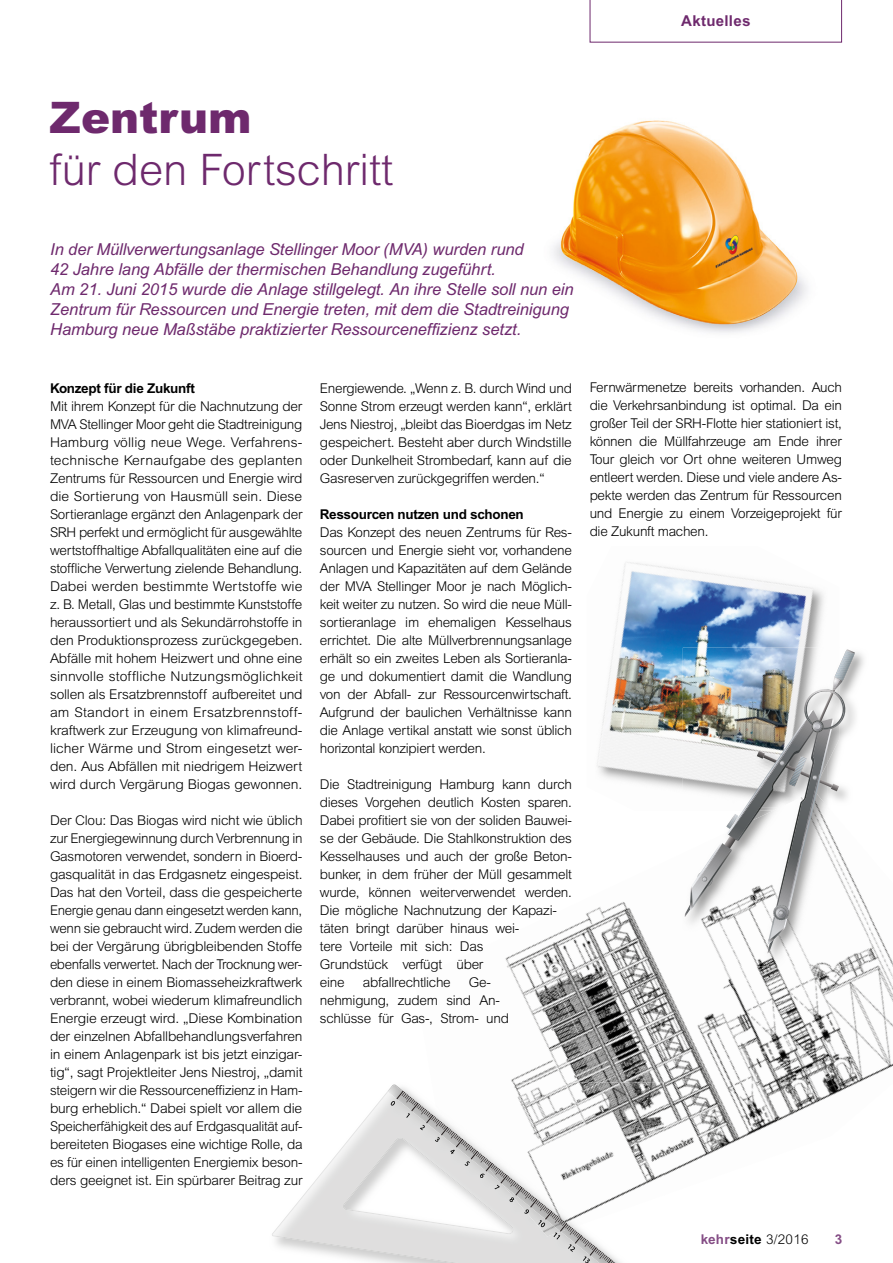
<style>
.page{position:relative;width:893px;height:1263px;background:#fff}
.page>*{position:absolute;margin:0;border:0;box-sizing:border-box;transform-origin:0 0}
.t1{font:300 43.5px "Arial";color:#6e296d}
.t2{font:900 43.5px "Arial";color:#6e296d}
.t3{font:italic 16.5px/19.8px "Arial";letter-spacing:-.005em;color:#6e296d}
.t4{font:700 15px "Arial";letter-spacing:.02em;color:#6e296d}
.t5{font:300 13.5px/18px "Arial";letter-spacing:-.02em;color:#000;text-align:justify}
.t6{font:700 13.5px "Arial";letter-spacing:-.02em;color:#000}
.t7{font:700 13.5px "Arial";color:#854e86}
.s1{font-weight:700;color:#854e86}
.s2{font-weight:700}
</style>
<div class="page">
<img style="left:553px;top:120px;width:254px;height:213px">
<img style="left:597px;top:562px;width:227px;height:227px">
<img style="left:505px;top:902px;width:388px;height:274px">
<img style="left:855px;top:652px;width:9px;height:31px">
<img style="left:683px;top:883px;width:186px;height:84px">
<img style="left:685px;top:649px;width:170px;height:304px">
<img style="left:505px;top:1082px;width:159px;height:117px">
<img style="left:272px;top:1092px;width:115px;height:171px">
<svg style="left:387px;top:1085px;width:229px;height:178px"></svg>
<img style="left:343px;top:1137px;width:171px;height:97px">
<svg style="left:590px;top:0;width:252px;height:43px"></svg>
<p class="t4" style="left:681px;top:11px;width:71px">Aktuelles</p>
<h1 class="t2" style="left:50px;top:90px;width:204px">Zentrum</h1>
<h1 class="t1" style="left:50px;top:145px;width:345px">für den Fortschritt</h1>
<p class="t3" style="left:50px;top:240px;width:525px">In der Müllverwertungsanlage Stellinger Moor (MVA) wurden rund<br>42 Jahre lang Abfälle der thermischen Behandlung zugeführt.<br>Am 21. Juni 2015 wurde die Anlage stillgelegt. An ihre Stelle soll nun ein Zentrum für Ressourcen und Energie treten, mit dem die Stadtreinigung Hamburg neue Maßstäbe praktizierter Ressourceneffizienz setzt.</p>
<p class="t6" style="left:50px;top:380px;width:146px">Konzept für die Zukunft</p>
<p class="t5" style="left:50px;top:397px;width:254px">Mit ihrem Konzept für die Nachnutzung der MVA Stellinger Moor geht die Stadtreinigung Hamburg völlig neue Wege. Verfahrens&shy;technische Kernaufgabe des geplanten Zentrums für Ressourcen und Energie wird die Sortierung von Hausmüll sein. Diese Sortieranlage ergänzt den Anlagenpark der SRH perfekt und ermöglicht für ausgewählte wertstoffhaltige Abfallqualitäten eine auf die stoffliche Verwertung zielende Behandlung.<br>Dabei werden bestimmte Wertstoffe wie z. B. Metall, Glas und bestimmte Kunststoffe heraussortiert und als Sekundärrohstoffe in den Produktionsprozess zurückgegeben.<br>Abfälle mit hohem Heizwert und ohne eine sinnvolle stoffliche Nutzungsmöglichkeit sollen als Ersatzbrennstoff aufbereitet und am Standort in einem Ersatzbrennstoff&shy;kraftwerk zur Erzeugung von klimafreund&shy;licher Wärme und Strom eingesetzt wer&shy;den. Aus Abfällen mit niedrigem Heizwert wird durch Vergärung Biogas gewonnen.</p>
<p class="t5" style="left:50px;top:811px;width:254px">Der Clou: Das Biogas wird nicht wie üblich zur Energiegewinnung durch Verbrennung in Gasmotoren verwendet, sondern in Bioerd&shy;gasqualität in das Erdgasnetz eingespeist.<br>Das hat den Vorteil, dass die gespeicherte Energie genau dann eingesetzt werden kann, wenn sie gebraucht wird. Zudem werden die bei der Vergärung übrigbleibenden Stoffe ebenfalls verwertet. Nach der Trocknung wer&shy;den diese in einem Biomasseheizkraftwerk verbrannt, wobei wiederum klimafreundlich Energie erzeugt wird. „Diese Kombination der einzelnen Abfallbehandlungsverfahren in einem Anlagenpark ist bis jetzt einzigar&shy;tig“, sagt Projektleiter Jens Niestroj, „damit steigern wir die Ressourceneffizienz in Ham&shy;burg erheblich.“ Dabei spielt vor allem die Speicherfähigkeit des auf Erdgasqualität auf&shy;bereiteten Biogases eine wichtige Rolle, da es für einen intelligenten Energiemix beson&shy;ders geeignet ist. Ein spürbarer Beitrag zur</p>
<p class="t5" style="left:320px;top:379px;width:254px">Energiewende. „Wenn z. B. durch Wind und Sonne Strom erzeugt werden kann“, erklärt Jens Niestroj, „bleibt das Bioerdgas im Netz gespeichert. Besteht aber durch Windstille oder Dunkelheit Strombedarf, kann auf die Gasreserven zurückgegriffen werden.“</p>
<p class="t6" style="left:320px;top:506px;width:205px">Ressourcen nutzen und schonen</p>
<p class="t5" style="left:320px;top:523px;width:254px">Das Konzept des neuen Zentrums für Res&shy;sourcen und Energie sieht vor, vorhandene Anlagen und Kapazitäten auf dem Gelände der MVA Stellinger Moor je nach Möglich&shy;keit weiter zu nutzen. So wird die neue Müll&shy;sortieranlage im ehemaligen Kesselhaus errichtet. Die alte Müllverbrennungsanlage erhält so ein zweites Leben als Sortieranla&shy;ge und dokumentiert damit die Wandlung von der Abfall- zur Ressourcenwirtschaft.<br>Aufgrund der baulichen Verhältnisse kann die Anlage vertikal anstatt wie sonst üblich horizontal konzipiert werden.</p>
<p class="t5" style="left:320px;top:775px;width:254px;text-align:left">Die Stadtreinigung Hamburg kann durch dieses Vorgehen deutlich Kosten sparen.<br>Dabei profitiert sie von der soliden Bauwei&shy;se der Gebäude. Die Stahlkonstruktion des Kesselhauses und auch der große Beton&shy;bunker, in dem früher der Müll gesammelt wurde, können weiterverwendet werden.<br>Die mögliche Nachnutzung der Kapazi&shy;täten bringt darüber hinaus wei-<br>tere Vorteile mit sich: Das<br>Grundstück verfügt über<br>eine</p>
<p class="t5" style="left:320px;top:973px;width:190px;text-align:left;text-indent:149px">Ge&shy;nehmigung, zudem sind An&shy;schlüsse für Gas-, Strom- und</p>
<p class="t5" style="left:363px;top:973px;width:89px">abfallrechtliche</p>
<p class="t5" style="left:590px;top:379px;width:254px">Fernwärmenetze bereits vorhanden. Auch die Verkehrsanbindung ist optimal. Da ein großer Teil der SRH-Flotte hier stationiert ist, können die Müllfahrzeuge am Ende ihrer Tour gleich vor Ort ohne weiteren Umweg entleert werden. Diese und viele andere As&shy;pekte werden das Zentrum für Ressourcen und Energie zu einem Vorzeigeprojekt für die Zukunft machen.</p>
<p class="t5" style="left:701px;top:1230px;width:109px"><span class="s1">kehr</span><span class="s2">seite</span> 3/2016</p>
<p class="t7" style="left:835px;top:1231px;width:9px">3</p>
</div>
